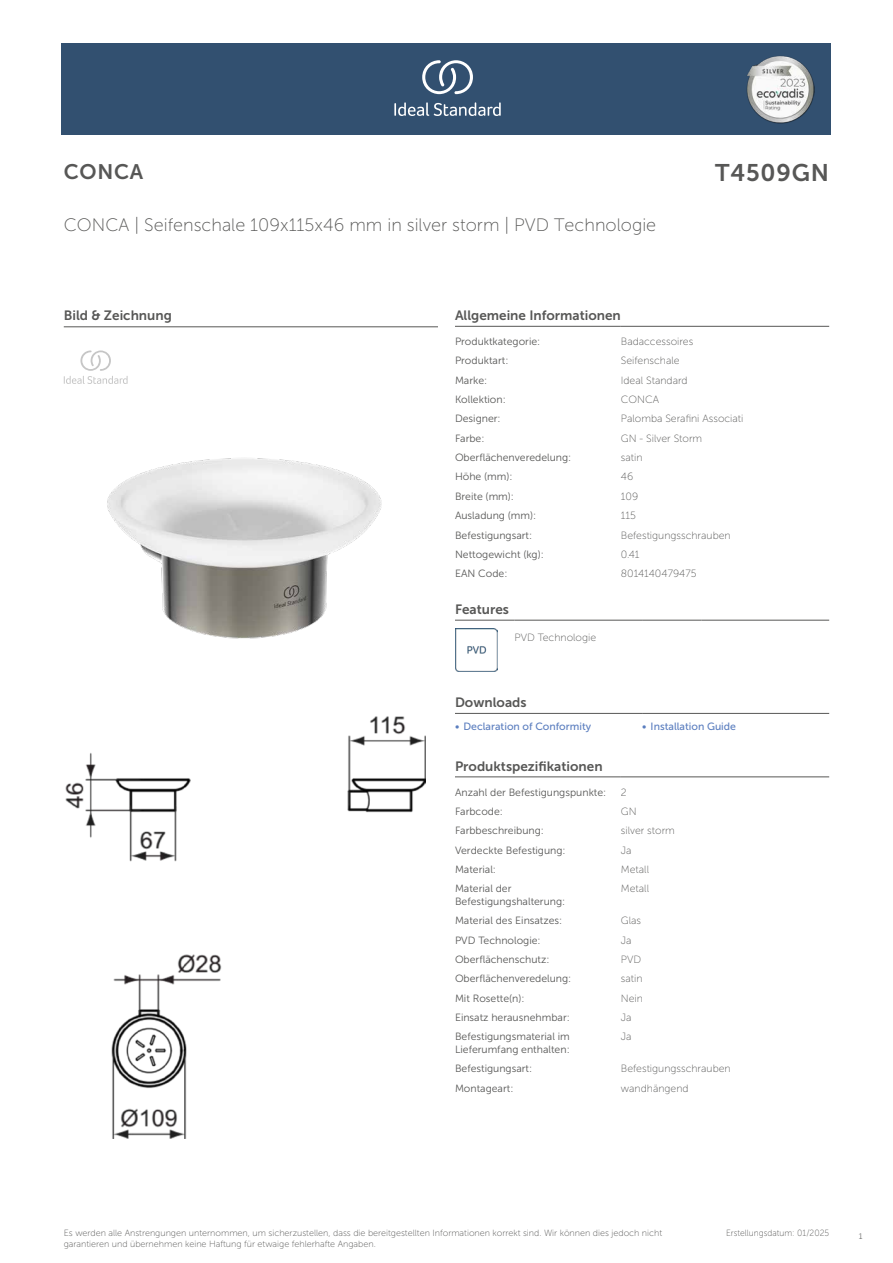
<style>
.page{position:relative;width:893px;height:1263px;background:#fff}
.page>*{position:absolute;margin:0;border:0;box-sizing:border-box;transform-origin:0 0}
.t1{font:24px "Museo Sans 700";letter-spacing:.035em;color:#575756}
.t2{font:21px "Museo Sans 700";letter-spacing:.035em;color:#575756}
.t3{font:18px "Museo Sans 100";color:#575756}
.t4{font:13.5px "Museo Sans 700";color:#575756}
.t5{font:10.5px/12.6px "Museo Sans 300";color:#575756}
.t6{font:10.5px "Museo Sans 100";color:#575756}
.t7{font:10.5px "Museo Sans 500";color:#5b7ebf}
.t8{font:9px/10.8px "Museo Sans 100";color:#575756}
.t9{font:9px "Museo Sans 100";color:#575756;scale:.95 1}
.t10{font:300 9px "Calibri";color:#575756;scale:.95 1}
</style>
<div class="page">
<div style="left:62px;top:43px;width:769px;height:91px;background:#325070"></div>
<hr style="left:455px;top:326px;width:166px;height:1px;background:#575756">
<hr style="left:621px;top:326px;width:208px;height:1px;background:#575756">
<hr style="left:455px;top:620px;width:59px;height:1px;background:#575756">
<hr style="left:514px;top:620px;width:128px;height:1px;background:#575756">
<hr style="left:642px;top:620px;width:60px;height:1px;background:#575756">
<hr style="left:702px;top:620px;width:127px;height:1px;background:#575756">
<img style="left:455px;top:629px;width:42px;height:42px">
<hr style="left:455px;top:713px;width:187px;height:1px;background:#575756">
<hr style="left:642px;top:713px;width:187px;height:1px;background:#575756">
<hr style="left:455px;top:777px;width:166px;height:1px;background:#575756">
<hr style="left:621px;top:777px;width:208px;height:1px;background:#575756">
<img style="left:65px;top:716px;width:360px;height:423px">
<hr style="left:64px;top:327px;width:374px;height:1px;background:#575756">
<svg style="left:64px;top:350px;width:64px;height:34px"></svg>
<img style="left:107px;top:458px;width:275px;height:181px">
<svg style="left:394px;top:102px;width:107px;height:14px"></svg>
<svg style="left:422px;top:60px;width:51px;height:34px"></svg>
<img style="left:746px;top:56px;width:68px;height:67px">
<h2 class="t2" style="left:64px;top:160px;width:81px">CONCA</h2>
<h1 class="t1" style="left:715px;top:160px;width:116px">T4509GN</h1>
<h3 class="t3" style="left:64px;top:215px;width:594px">CONCA | Seifenschale 109x115x46 mm in silver storm | PVD Technologie</h3>
<p class="t4" style="left:64px;top:308px;width:110px">Bild &amp; Zeichnung</p>
<p class="t4" style="left:455px;top:308px;width:167px">Allgemeine Informationen</p>
<p class="t5" style="left:455px;top:335px;width:87px">Produktkategorie:</p>
<p class="t6" style="left:621px;top:336px;width:74px">Badaccessoires</p>
<p class="t5" style="left:455px;top:354px;width:55px">Produktart:</p>
<p class="t6" style="left:621px;top:355px;width:60px">Seifenschale</p>
<p class="t5" style="left:455px;top:374px;width:34px">Marke:</p>
<p class="t6" style="left:621px;top:374px;width:68px">Ideal Standard</p>
<p class="t5" style="left:455px;top:393px;width:52px">Kollektion:</p>
<p class="t6" style="left:621px;top:394px;width:40px">CONCA</p>
<p class="t5" style="left:455px;top:413px;width:47px">Designer:</p>
<p class="t6" style="left:621px;top:413px;width:124px">Palomba Serafini Associati</p>
<p class="t5" style="left:455px;top:432px;width:31px">Farbe:</p>
<p class="t6" style="left:621px;top:433px;width:83px">GN - Silver Storm</p>
<p class="t5" style="left:455px;top:451px;width:118px">Oberflächenveredelung:</p>
<p class="t6" style="left:621px;top:452px;width:23px">satin</p>
<p class="t5" style="left:455px;top:471px;width:59px">Höhe (mm):</p>
<p class="t6" style="left:621px;top:471px;width:14px">46</p>
<p class="t5" style="left:455px;top:490px;width:61px">Breite (mm):</p>
<p class="t6" style="left:621px;top:491px;width:19px">109</p>
<p class="t5" style="left:455px;top:509px;width:83px">Ausladung (mm):</p>
<p class="t6" style="left:621px;top:510px;width:17px">115</p>
<p class="t5" style="left:455px;top:529px;width:79px">Befestigungsart:</p>
<p class="t6" style="left:621px;top:529px;width:111px">Befestigungsschrauben</p>
<p class="t5" style="left:455px;top:548px;width:90px">Nettogewicht (kg):</p>
<p class="t6" style="left:621px;top:549px;width:20px">0.41</p>
<p class="t5" style="left:455px;top:567px;width:54px">EAN Code:</p>
<p class="t6" style="left:621px;top:568px;width:77px">8014140479475</p>
<p class="t4" style="left:455px;top:602px;width:55px">Features</p>
<p class="t6" style="left:514px;top:632px;width:83px">PVD Technologie</p>
<p class="t4" style="left:455px;top:695px;width:73px">Downloads</p>
<p class="t7" style="left:455px;top:721px;width:138px">• Declaration of Conformity</p>
<p class="t7" style="left:642px;top:721px;width:95px">• Installation Guide</p>
<p class="t4" style="left:455px;top:758px;width:149px">Produktspezifikationen</p>
<p class="t5" style="left:455px;top:786px;width:153px">Anzahl der Befestigungspunkte:</p>
<p class="t6" style="left:621px;top:786px;width:7px">2</p>
<p class="t5" style="left:455px;top:805px;width:49px">Farbcode:</p>
<p class="t6" style="left:621px;top:806px;width:17px">GN</p>
<p class="t5" style="left:455px;top:824px;width:90px">Farbbeschreibung:</p>
<p class="t6" style="left:621px;top:825px;width:56px">silver storm</p>
<p class="t5" style="left:455px;top:844px;width:112px">Verdeckte Befestigung:</p>
<p class="t6" style="left:621px;top:844px;width:12px">Ja</p>
<p class="t5" style="left:455px;top:863px;width:43px">Material:</p>
<p class="t6" style="left:621px;top:864px;width:30px">Metall</p>
<p class="t5" style="left:455px;top:882px;width:112px">Material der<br>Befestigungshalterung:</p>
<p class="t6" style="left:621px;top:883px;width:30px">Metall</p>
<p class="t5" style="left:455px;top:914px;width:109px">Material des Einsatzes:</p>
<p class="t6" style="left:621px;top:915px;width:22px">Glas</p>
<p class="t5" style="left:455px;top:934px;width:87px">PVD Technologie:</p>
<p class="t6" style="left:621px;top:934px;width:12px">Ja</p>
<p class="t5" style="left:455px;top:953px;width:96px">Oberflächenschutz:</p>
<p class="t6" style="left:621px;top:954px;width:22px">PVD</p>
<p class="t5" style="left:455px;top:972px;width:118px">Oberflächenveredelung:</p>
<p class="t6" style="left:621px;top:973px;width:23px">satin</p>
<p class="t5" style="left:455px;top:992px;width:71px">Mit Rosette(n):</p>
<p class="t6" style="left:621px;top:992px;width:24px">Nein</p>
<p class="t5" style="left:455px;top:1011px;width:116px">Einsatz herausnehmbar:</p>
<p class="t6" style="left:621px;top:1012px;width:12px">Ja</p>
<p class="t5" style="left:455px;top:1030px;width:116px">Befestigungsmaterial im<br>Lieferumfang enthalten:</p>
<p class="t6" style="left:621px;top:1031px;width:12px">Ja</p>
<p class="t5" style="left:455px;top:1062px;width:79px">Befestigungsart:</p>
<p class="t6" style="left:621px;top:1063px;width:111px">Befestigungsschrauben</p>
<p class="t5" style="left:455px;top:1082px;width:60px">Montageart:</p>
<p class="t6" style="left:621px;top:1082px;width:69px">wandhängend</p>
<p class="t8" style="left:64px;top:1227px;width:600px">Es werden alle Anstrengungen unternommen, um sicherzustellen, dass die bereitgestellten Informationen korrekt sind. Wir können dies jedoch nicht garantieren und übernehmen keine Haftung für etwaige fehlerhafte Angaben.</p>
<p class="t9" style="left:726px;top:1228px;width:110px">Erstellungsdatum: 01/2025</p>
<p class="t10" style="left:858px;top:1230px;width:6px">1</p>
</div>
